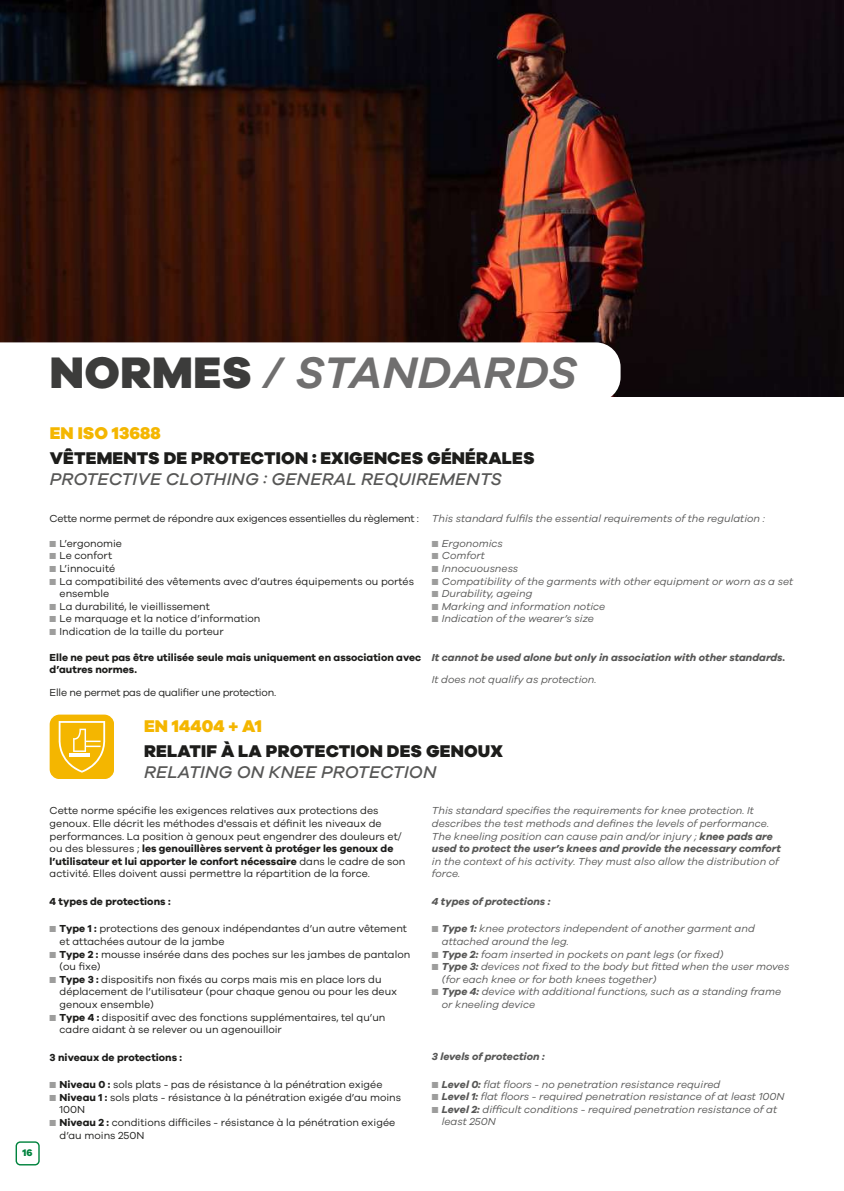
<style>
.page{position:relative;width:844px;height:1191px;background:#fff}
.page>*{position:absolute;margin:0;border:0;box-sizing:border-box;transform-origin:0 0}
.t1{font:italic 600 45.5px "Galano Grotesque";color:#706f6f}
.t2{font:800 17.5px "Galano Grotesque";letter-spacing:.01em;color:#1d1d1b}
.t3{font:italic 500 17.5px "Galano Grotesque";letter-spacing:.01em;color:#575756}
.t4{font:800 17.5px "Galano Grotesque";color:#f4b600}
.t5{font:10.5px/12.6px "Galano Grotesque";color:#1d1d1b}
.t6{font:italic 10.5px/12.6px "Galano Grotesque";color:#575756}
.t7{font:10.5px "Galano Grotesque";letter-spacing:-.02em;color:#1d1d1b}
.t8{font:700 10.5px/12.6px "Galano Grotesque";color:#1d1d1b}
.t9{font:italic 700 10.5px "Galano Grotesque";color:#575756}
.t10{font:800 9.97px "Galano Grotesque";color:#00833e}
.s1{font-weight:800;font-style:normal;color:#3c3c3b}
.s2{font-style:italic;color:#575756}
.s3{color:#9d9d9c}
.s4{font-weight:700}
</style>
<div class="page">
<img style="left:0;top:0;width:843px;height:397px">
<svg style="left:0;top:342px;width:620px;height:55px"></svg>
<svg style="left:50px;top:714px;width:64px;height:65px;background:#f5c026"></svg>
<div style="left:16px;top:1141px;width:24px;height:24px;border:1px solid #00833e;border-radius:4px"></div>
<p class="t10" style="left:23px;top:1146px;width:12px">16</p>
<h1 class="t1" style="left:50px;top:345px;width:528px"><span class="s1">NORMES</span> / STANDARDS</h1>
<h2 class="t4" style="left:50px;top:422px;width:112px">EN ISO 13688</h2>
<h2 class="t2" style="left:50px;top:447px;width:486px">VÊTEMENTS DE PROTECTION : EXIGENCES GÉNÉRALES</h2>
<h2 class="t3" style="left:50px;top:469px;width:453px">PROTECTIVE CLOTHING : GENERAL REQUIREMENTS</h2>
<p class="t7" style="left:50px;top:512px;width:716px">Cette norme permet de répondre aux exigences essentielles du règlement : <span class="s2">This standard fulfils the essential requirements of the regulation :</span></p>
<p class="t5" style="left:50px;top:536px;width:74px"><span class="s3">■</span> L’ergonomie</p>
<p class="t5" style="left:50px;top:549px;width:64px"><span class="s3">■</span> Le confort</p>
<p class="t5" style="left:50px;top:562px;width:67px"><span class="s3">■</span> L’innocuité</p>
<p class="t5" style="left:60px;top:574px;width:356px;text-indent:-10px"><span class="s3">■</span> La compatibilité des vêtements avec d’autres équipements ou portés ensemble</p>
<p class="t5" style="left:50px;top:599px;width:162px"><span class="s3">■</span> La durabilité, le vieillissement</p>
<p class="t5" style="left:50px;top:612px;width:212px"><span class="s3">■</span> Le marquage et la notice d’information</p>
<p class="t5" style="left:50px;top:625px;width:176px"><span class="s3">■</span> Indication de la taille du porteur</p>
<p class="t8" style="left:50px;top:650px;width:373px">Elle ne peut pas être utilisée seule mais uniquement en association avec d’autres normes.</p>
<p class="t7" style="left:50px;top:686px;width:228px">Elle ne permet pas de qualifier une protection.</p>
<p class="t6" style="left:432px;top:536px;width:72px"><span class="s3">■</span> Ergonomics</p>
<p class="t6" style="left:432px;top:549px;width:54px"><span class="s3">■</span> Comfort</p>
<p class="t6" style="left:432px;top:562px;width:88px"><span class="s3">■</span> Innocuousness</p>
<p class="t6" style="left:432px;top:574px;width:363px"><span class="s3">■</span> Compatibility of the garments with other equipment or worn as a set</p>
<p class="t6" style="left:432px;top:587px;width:102px"><span class="s3">■</span> Durability, ageing</p>
<p class="t6" style="left:432px;top:599px;width:175px"><span class="s3">■</span> Marking and information notice</p>
<p class="t6" style="left:432px;top:612px;width:163px"><span class="s3">■</span> Indication of the wearer’s size</p>
<p class="t9" style="left:432px;top:650px;width:355px">It cannot be used alone but only in association with other standards.</p>
<p class="t6" style="left:432px;top:673px;width:166px">It does not qualify as protection.</p>
<h2 class="t4" style="left:144px;top:715px;width:119px">EN 14404 + A1</h2>
<h2 class="t2" style="left:144px;top:740px;width:360px">RELATIF À LA PROTECTION DES GENOUX</h2>
<h2 class="t3" style="left:144px;top:761px;width:294px">RELATING ON KNEE PROTECTION</h2>
<p class="t5" style="left:50px;top:804px;width:357px">Cette norme spécifie les exigences relatives aux protections des genoux. Elle décrit les méthodes d'essais et définit les niveaux de performances. La position à genoux peut engendrer des douleurs et/ ou des blessures ; <span class="s4">les genouillères servent à protéger les genoux de l’utilisateur et lui apporter le confort nécessaire</span> dans le cadre de son activité. Elles doivent aussi permettre la répartition de la force.</p>
<p class="t8" style="left:50px;top:894px;width:122px">4 types de protections :</p>
<p class="t5" style="left:60px;top:922px;width:349px;text-indent:-10px"><span class="s3">■</span> <span class="s4">Type 1 :</span> protections des genoux indépendantes d’un autre vêtement et attachées autour de la jambe</p>
<p class="t5" style="left:60px;top:947px;width:352px;text-indent:-10px"><span class="s3">■</span> <span class="s4">Type 2 :</span> mousse insérée dans des poches sur les jambes de pantalon (ou fixe)</p>
<p class="t5" style="left:60px;top:972px;width:339px;text-indent:-10px"><span class="s3">■</span> <span class="s4">Type 3 :</span> dispositifs non fixés au corps mais mis en place lors du déplacement de l’utilisateur (pour chaque genou ou pour les deux genoux ensemble)</p>
<p class="t5" style="left:60px;top:1010px;width:327px;text-indent:-10px"><span class="s3">■</span> <span class="s4">Type 4 :</span> dispositif avec des fonctions supplémentaires, tel qu’un cadre aidant à se relever ou un agenouilloir</p>
<p class="t8" style="left:50px;top:1050px;width:134px">3 niveaux de protections :</p>
<p class="t5" style="left:50px;top:1078px;width:334px"><span class="s3">■</span> <span class="s4">Niveau 0 :</span> sols plats - pas de résistance à la pénétration exigée</p>
<p class="t5" style="left:60px;top:1090px;width:343px;text-indent:-10px"><span class="s3">■</span> <span class="s4">Niveau 1 :</span> sols plats - résistance à la pénétration exigée d’au moins<br>100N</p>
<p class="t5" style="left:60px;top:1115px;width:337px;text-indent:-10px"><span class="s3">■</span> <span class="s4">Niveau 2 :</span> conditions difficiles - résistance à la pénétration exigée d’au moins 250N</p>
<p class="t6" style="left:432px;top:804px;width:350px">This standard specifies the requirements for knee protection. It describes the test methods and defines the levels of performance.<br>The kneeling position can cause pain and/or injury ; <span class="s4">knee pads are used to protect the user’s knees and provide the necessary comfort</span></p>
<p class="t6" style="left:432px;top:854px;width:348px">in the context of his activity. They must also allow the distribution of force.</p>
<p class="t9" style="left:432px;top:895px;width:120px">4 types of protections :</p>
<p class="t6" style="left:441px;top:922px;width:314px;text-indent:-10px"><span class="s3">■</span> <span class="s4">Type 1:</span> knee protectors independent of another garment and attached around the leg.</p>
<p class="t6" style="left:432px;top:947px;width:293px"><span class="s3">■</span> <span class="s4">Type 2:</span> foam inserted in pockets on pant legs (or fixed)</p>
<p class="t6" style="left:441px;top:960px;width:349px;text-indent:-10px"><span class="s3">■</span> <span class="s4">Type 3:</span> devices not fixed to the body but fitted when the user moves (for each knee or for both knees together)</p>
<p class="t6" style="left:441px;top:985px;width:341px;text-indent:-10px"><span class="s3">■</span> <span class="s4">Type 4:</span> device with additional functions, such as a standing frame or kneeling device</p>
<p class="t9" style="left:432px;top:1050px;width:114px">3 levels of protection :</p>
<p class="t6" style="left:432px;top:1077px;width:290px"><span class="s3">■</span> <span class="s4">Level 0:</span> flat floors - no penetration resistance required</p>
<p class="t6" style="left:432px;top:1090px;width:354px"><span class="s3">■</span> <span class="s4">Level 1:</span> flat floors - required penetration resistance of at least 100N</p>
<p class="t6" style="left:441px;top:1102px;width:337px;text-indent:-10px"><span class="s3">■</span> <span class="s4">Level 2:</span> difficult conditions - required penetration resistance of at least 250N</p>
</div>
